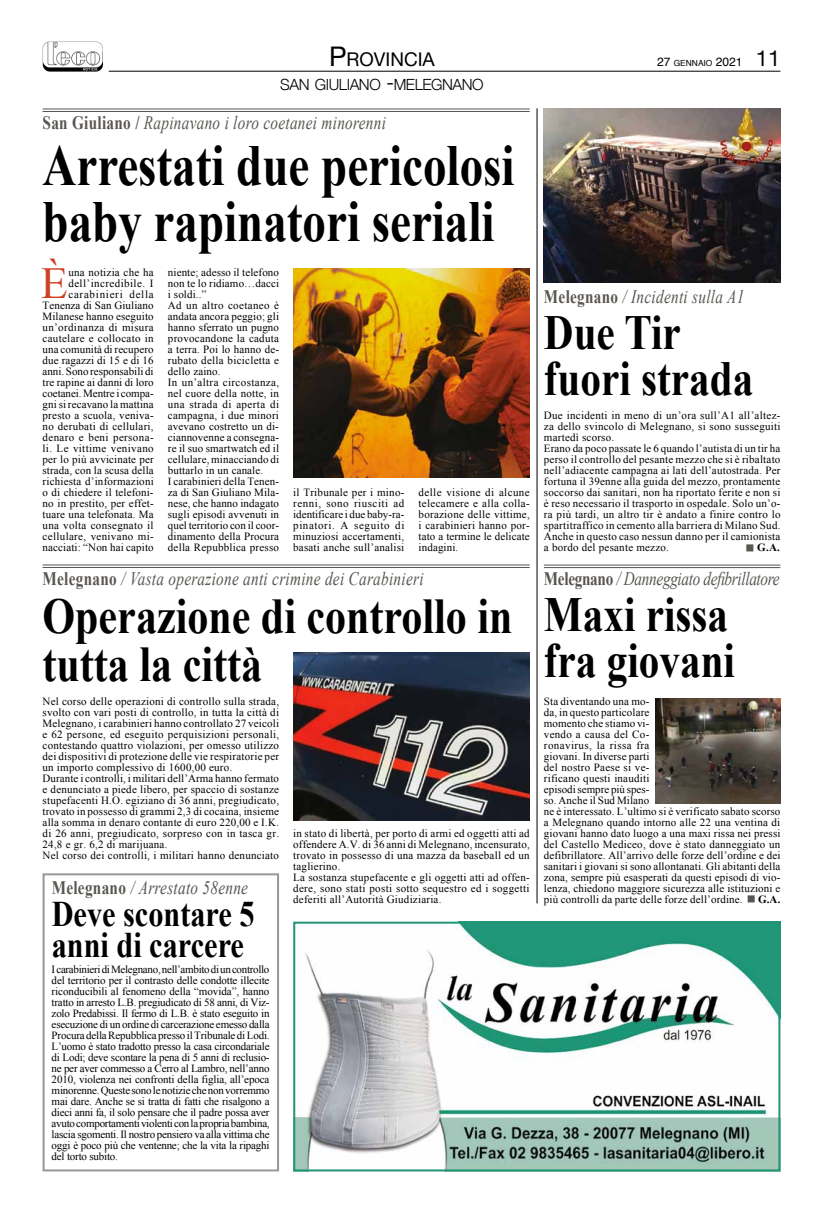
<style>
.page{position:relative;width:823px;height:1214px;background:#fff}
.page>*{position:absolute;margin:0;border:0;box-sizing:border-box;transform-origin:0 0}
.t1{font:700 58px/56px "Times New Roman";color:#000;scale:.81 1}
.t2{font:700 50px/48px "Times New Roman";color:#000;scale:.84 1}
.t3{font:700 49px/46px "Times New Roman";color:#000;scale:.84 1}
.t4{font:44.2px "Times New Roman";color:#ce4224}
.t5{font:700 36px/31px "Times New Roman";color:#000;scale:.84 1}
.t6{font:italic 19px "Times New Roman";letter-spacing:.02em;color:#595652;scale:.8 1}
.t7{font:italic 19px "Times New Roman";letter-spacing:-.02em;color:#595652;scale:.8 1}
.t8{font:18.9px "Helvetica Neue";color:#000}
.t9{font:300 15.4px "Helvetica Neue";letter-spacing:-.03em;color:#000}
.t10{font:11px/11px "Times New Roman";letter-spacing:.02em;color:#000}
.t11{font:700 11px "Times New Roman";color:#000}
.t12{font:8.4px "Helvetica";color:#000}
.s1{font-size:27px}
.s2{font-size:12px}
.s3{font-family:"Helvetica Neue";font-size:22px}
.s4{font-size:22px}
.s5{font-weight:700;font-style:normal}
</style>
<div class="page">
<div style="left:43px;top:873px;width:236px;height:298px;border:2px solid #9a9896"></div>
<img style="left:43px;top:41px;width:59px;height:31px">
<hr style="left:109px;top:71px;width:671px;height:1px;background:#000">
<hr style="left:43px;top:109px;width:486px;height:1px;background:#595652">
<hr style="left:43px;top:111px;width:486px;height:1px;background:#595652">
<img style="left:296px;top:924px;width:481px;height:244px">
<div style="left:293px;top:921px;width:487px;height:250px;border:2px solid #239577"></div>
<img style="left:543px;top:108px;width:237px;height:174px">
<hr style="left:43px;top:564px;width:486px;height:1px;background:#595652">
<hr style="left:43px;top:567px;width:486px;height:1px;background:#595652">
<hr style="left:543px;top:564px;width:237px;height:1px;background:#595652">
<hr style="left:543px;top:567px;width:237px;height:1px;background:#595652">
<img style="left:293px;top:268px;width:236px;height:210px">
<img style="left:293px;top:652px;width:236px;height:168px">
<hr style="left:536px;top:108px;width:1px;height:795px;background:#000">
<img style="left:655px;top:698px;width:125px;height:105px">
<h3 class="t8" style="left:329px;top:46px;width:107px"><span class="s1">P</span> ROVINCIA</h3>
<p class="t12" style="left:656px;top:57px;width:125px"><span class="s2">27</span> GENNAIO <span class="s2">2021</span> <span class="s3">11</span></p>
<h3 class="t9" style="left:280px;top:72px;width:205px">SAN GIULIANO <span class="s4">-</span>MELEGNANO</h3>
<h3 class="t6" style="left:43px;top:109px;width:430px"><span class="s5">San Giuliano /</span> Rapinavano i loro coetanei minorenni</h3>
<h1 class="t1" style="left:43px;top:136px;width:584px">Arrestati due pericolosi baby rapinatori seriali</h1>
<h3 class="t4" style="left:41px;top:253px;width:29px">È</h3>
<p class="t10" style="left:43px;top:266px;width:113px;text-align:right">una notizia che ha dell’incredibile. I carabinieri della<br>Tenenza di San Giuliano<br>Milanese hanno eseguito un’ordinanza di misura cautelare e collocato in una comunità di recupero due ragazzi di 15 e di 16 anni. Sono responsabili di tre rapine ai danni di loro coetanei. Mentre i compa&shy;gni si recavano la mattina presto a scuola, veniva&shy;no derubati di cellulari, denaro e beni persona&shy;li. Le vittime venivano per lo più avvicinate per strada, con la scusa della richiesta d’informazioni o di chiedere il telefoni&shy;no in prestito, per effet&shy;tuare una telefonata. Ma una volta consegnato il cellulare, venivano mi&shy;nacciati: “Non hai capito</p>
<p class="t10" style="left:168px;top:266px;width:113px">niente; adesso il telefono non te lo ridiamo…dacci i soldi..”<br>Ad un altro coetaneo è andata ancora peggio; gli hanno sferrato un pugno provocandone la caduta a terra. Poi lo hanno de&shy;rubato della bicicletta e dello zaino.<br>In un’altra circostanza, nel cuore della notte, in una strada di aperta di campagna, i due minori avevano costretto un di&shy;ciannovenne a consegna&shy;re il suo smartwatch ed il cellulare, minacciando di buttarlo in un canale.<br>I carabinieri della Tenen&shy;za di San Giuliano Mila&shy;nese, che hanno indagato sugli episodi avvenuti in quel territorio con il coor&shy;dinamento della Procura della Repubblica presso</p>
<h3 class="t6" style="left:543px;top:283px;width:252px"><span class="s5">Melegnano</span> / Incidenti sulla A1</h3>
<h3 class="t3" style="left:543px;top:308px;width:251px">Due Tir fuori strada</h3>
<p class="t10" style="left:543px;top:409px;width:238px">Due incidenti in meno di un’ora sull’A1 all’altez&shy;za dello svincolo di Melegnano, si sono susseguiti martedì scorso.<br>Erano da poco passate le 6 quando l’autista di un tir ha perso il controllo del pesante mezzo che si è ribaltato nell’adiacente campagna ai lati dell’autostrada. Per fortuna il 39enne alla guida del mezzo, prontamente soccorso dai sanitari, non ha riportato ferite e non si è reso necessario il trasporto in ospedale. Solo un’o&shy;ra più tardi, un altro tir è andato a finire contro lo spartitraffico in cemento alla barriera di Milano Sud.<br>Anche in questo caso nessun danno per il camionista a bordo del pesante mezzo.</p>
<p class="t10" style="left:293px;top:486px;width:113px;text-align:justify">il Tribunale per i mino&shy;renni, sono riusciti ad identificare i due baby-ra&shy;pinatori. A seguito di minuziosi accertamenti, basati anche sull’analisi</p>
<p class="t10" style="left:418px;top:486px;width:113px;text-align:justify">delle visione di alcune telecamere e alla colla&shy;borazione delle vittime, i carabinieri hanno por&shy;tato a termine le delicate indagini.</p>
<p class="t11" style="left:756px;top:539px;width:24px">G.A.</p>
<h3 class="t7" style="left:543px;top:565px;width:296px"><span class="s5">Melegnano</span> / Danneggiato defibrillatore</h3>
<h3 class="t3" style="left:543px;top:590px;width:229px">Maxi rissa fra giovani</h3>
<p class="t10" style="left:543px;top:695px;width:238px">Sta diventando una mo-<br>da, in questo particolare<br>momento che stiamo vi-<br>vendo a causa del Co-<br>ronavirus, la rissa fra<br>giovani. In diverse parti<br>del nostro Paese si ve-<br>rificano questi inauditi<br>episodi sempre più spes-<br>so. Anche il Sud Milano<br>ne è interessato. L’ultimo si è verificato sabato scorso a Melegnano quando intorno alle 22 una ventina di giovani hanno dato luogo a una maxi rissa nei pressi del Castello Mediceo, dove è stato danneggiato un defibrillatore. All’arrivo delle forze dell’ordine e dei sanitari i giovani si sono allontanati. Gli abitanti della zona, sempre più esasperati da questi episodi di vio&shy;lenza, chiedono maggiore sicurezza alle istituzioni e più controlli da parte delle forze dell’ordine.</p>
<h3 class="t6" style="left:43px;top:565px;width:477px"><span class="s5">Melegnano</span> / Vasta operazione anti crimine dei Carabinieri</h3>
<h2 class="t2" style="left:43px;top:590px;width:560px">Operazione di controllo in tutta la città</h2>
<p class="t10" style="left:43px;top:695px;width:238px">Nel corso delle operazioni di controllo sulla strada, svolto con vari posti di controllo, in tutta la città di Melegnano, i carabinieri hanno controllato 27 veicoli e 62 persone, ed eseguito perquisizioni personali, contestando quattro violazioni, per omesso utilizzo dei dispositivi di protezione delle vie respiratorie per un importo complessivo di 1600,00 euro.<br>Durante i controlli, i militari dell’Arma hanno fermato e denunciato a piede libero, per spaccio di sostanze stupefacenti H.O. egiziano di 36 anni, pregiudicato, trovato in possesso di grammi 2,3 di cocaina, insieme alla somma in denaro contante di euro 220,00 e I.K. di 26 anni, pregiudicato, sorpreso con in tasca gr.<br>24,8 e gr. 6,2 di marijuana.<br>Nel corso dei controlli, i militari hanno denunciato</p>
<p class="t10" style="left:293px;top:827px;width:238px">in stato di libertà, per porto di armi ed oggetti atti ad offendere A.V. di 36 anni di Melegnano, incensurato, trovato in possesso di una mazza da baseball ed un taglierino.<br>La sostanza stupefacente e gli oggetti atti ad offen&shy;dere, sono stati posti sotto sequestro ed i soggetti deferiti all’Autorità Giudiziaria.</p>
<h3 class="t6" style="left:52px;top:874px;width:247px"><span class="s5">Melegnano</span> / Arrestato 58enne</h3>
<h3 class="t5" style="left:52px;top:896px;width:243px">Deve scontare 5 anni di carcere</h3>
<p class="t10" style="left:52px;top:963px;width:219px;text-align:justify">I carabinieri di Melegnano, nell’ambito di un controllo del territorio per il contrasto delle condotte illecite riconducibili al fenomeno della “movida”, hanno tratto in arresto L.B. pregiudicato di 58 anni, di Viz&shy;zolo Predabissi. Il fermo di L.B. è stato eseguito in esecuzione di un ordine di carcerazione emesso dalla Procura della Repubblica presso il Tribunale di Lodi.<br>L’uomo è stato tradotto presso la casa circondariale di Lodi; deve scontare la pena di 5 anni di reclusio&shy;ne per aver commesso a Cerro al Lambro, nell’anno 2010, violenza nei confronti della figlia, all’epoca minorenne. Queste sono le notizie che non vorremmo mai dare. Anche se si tratta di fatti che risalgono a dieci anni fa, il solo pensare che il padre possa aver avuto comportamenti violenti con la propria bambina, lascia sgomenti. Il nostro pensiero va alla vittima che oggi è poco più che ventenne; che la vita la ripaghi del torto subito.</p>
<p class="t11" style="left:757px;top:891px;width:24px">G.A.</p>
</div>
